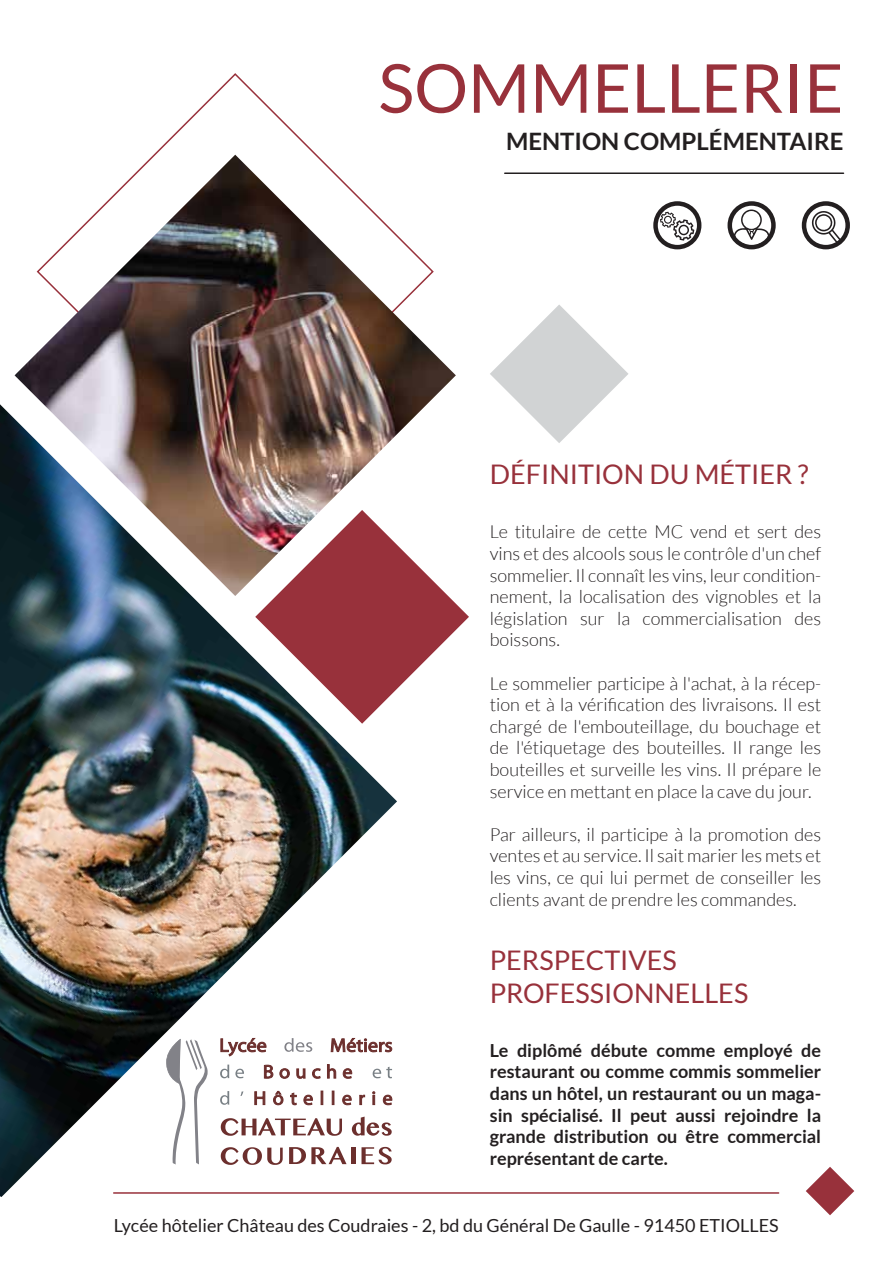
<style>
.page{position:relative;width:893px;height:1263px;background:#fff}
.page>*{position:absolute;margin:0;border:0;box-sizing:border-box;transform-origin:0 0}
.t1{font:67.5px "Lato";color:#98313b}
.t2{font:27px/32.4px "Lato";color:#98313b}
.t3{font:700 24px "Lato";color:#231f20}
.t4{font:300 18px/21.6px "Lato";color:#231f20;text-align:justify}
.t5{font:700 18px/21.6px "Lato";color:#231f20;text-align:justify}
.t6{font:18px "Lato";color:#231f20}
</style>
<div class="page">
<hr style="left:505px;top:172px;width:338px;height:2px;background:#231f20">
<svg style="left:490px;top:305px;width:138px;height:138px"></svg>
<svg style="left:397px;top:596px;width:72px;height:93px;fill:#98313b"></svg>
<img style="left:15px;top:155px;width:441px;height:441px">
<img style="left:0;top:404px;width:397px;height:793px">
<div style="left:802px;top:201px;width:48px;height:48px;border:4px solid #231f20;border-radius:50%"></div>
<div style="left:727px;top:201px;width:49px;height:48px;border:4px solid #231f20;border-radius:50%"></div>
<div style="left:653px;top:201px;width:48px;height:48px;border:4px solid #231f20;border-radius:50%"></div>
<svg style="left:660px;top:212px;width:34px;height:29px"></svg>
<svg style="left:734px;top:210px;width:35px;height:37px"></svg>
<svg style="left:812px;top:210px;width:29px;height:34px"></svg>
<svg style="left:806px;top:1167px;width:48px;height:48px"></svg>
<svg style="left:165px;top:1039px;width:44px;height:126px"></svg>
<svg style="left:221px;top:1118px;width:121px;height:18px"></svg>
<svg style="left:352px;top:1116px;width:40px;height:20px"></svg>
<svg style="left:221px;top:1147px;width:62px;height:18px"></svg>
<svg style="left:289px;top:1147px;width:58px;height:17px"></svg>
<hr style="left:351px;top:1147px;width:4px;height:17px;background:#6c2f2d">
<svg style="left:361px;top:1147px;width:31px;height:17px"></svg>
<svg style="left:220px;top:1038px;width:46px;height:18px"></svg>
<svg style="left:284px;top:1038px;width:28px;height:14px"></svg>
<svg style="left:331px;top:1037px;width:61px;height:15px"></svg>
<svg style="left:220px;top:1064px;width:9px;height:14px"></svg>
<svg style="left:235px;top:1069px;width:9px;height:9px"></svg>
<svg style="left:264px;top:1065px;width:9px;height:13px"></svg>
<svg style="left:279px;top:1068px;width:11px;height:11px"></svg>
<svg style="left:296px;top:1065px;width:9px;height:14px"></svg>
<svg style="left:312px;top:1068px;width:9px;height:11px"></svg>
<svg style="left:327px;top:1064px;width:9px;height:14px"></svg>
<svg style="left:343px;top:1068px;width:9px;height:11px"></svg>
<svg style="left:373px;top:1067px;width:19px;height:11px"></svg>
<svg style="left:220px;top:1091px;width:9px;height:14px"></svg>
<svg style="left:240px;top:1091px;width:3px;height:5px"></svg>
<svg style="left:254px;top:1091px;width:11px;height:14px"></svg>
<svg style="left:273px;top:1091px;width:10px;height:14px"></svg>
<svg style="left:290px;top:1093px;width:7px;height:12px"></svg>
<svg style="left:304px;top:1095px;width:9px;height:10px"></svg>
<svg style="left:321px;top:1091px;width:2px;height:14px"></svg>
<svg style="left:332px;top:1091px;width:2px;height:14px"></svg>
<svg style="left:342px;top:1095px;width:10px;height:10px"></svg>
<svg style="left:359px;top:1095px;width:6px;height:10px"></svg>
<svg style="left:372px;top:1091px;width:3px;height:14px"></svg>
<svg style="left:383px;top:1095px;width:9px;height:10px"></svg>
<hr style="left:114px;top:1192px;width:665px;height:2px;background:#98313b">
<h1 class="t1" style="left:378px;top:51px;width:467px">SOMMELLERIE</h1>
<h3 class="t3" style="left:506px;top:127px;width:339px">MENTION COMPLÉMENTAIRE</h3>
<h2 class="t2" style="left:490px;top:458px;width:320px">DÉFINITION DU MÉTIER ?</h2>
<p class="t4" style="left:490px;top:521px;width:333px">Le titulaire de cette MC vend et sert des vins et des alcools sous le contrôle d'un chef sommelier. Il connaît les vins, leur condition&shy;nement, la localisation des vignobles et la législation sur la commercialisation des boissons.</p>
<p class="t4" style="left:490px;top:672px;width:333px">Le sommelier participe à l'achat, à la récep&shy;tion et à la vérification des livraisons. Il est chargé de l'embouteillage, du bouchage et de l'étiquetage des bouteilles. Il range les bouteilles et surveille les vins. Il prépare le service en mettant en place la cave du jour.</p>
<p class="t4" style="left:490px;top:823px;width:333px">Par ailleurs, il participe à la promotion des ventes et au service. Il sait marier les mets et les vins, ce qui lui permet de conseiller les clients avant de prendre les commandes.</p>
<h2 class="t2" style="left:490px;top:944px;width:260px">PERSPECTIVES<br>PROFESSIONNELLES</h2>
<p class="t5" style="left:490px;top:1039px;width:333px">Le diplômé débute comme employé de restaurant ou comme commis sommelier dans un hôtel, un restaurant ou un maga&shy;sin spécialisé. Il peut aussi rejoindre la grande distribution ou être commercial représentant de carte.</p>
<p class="t6" style="left:114px;top:1215px;width:666px">Lycée hôtelier Château des Coudraies - 2, bd du Général De Gaulle - 91450 ETIOLLES</p>
</div>
